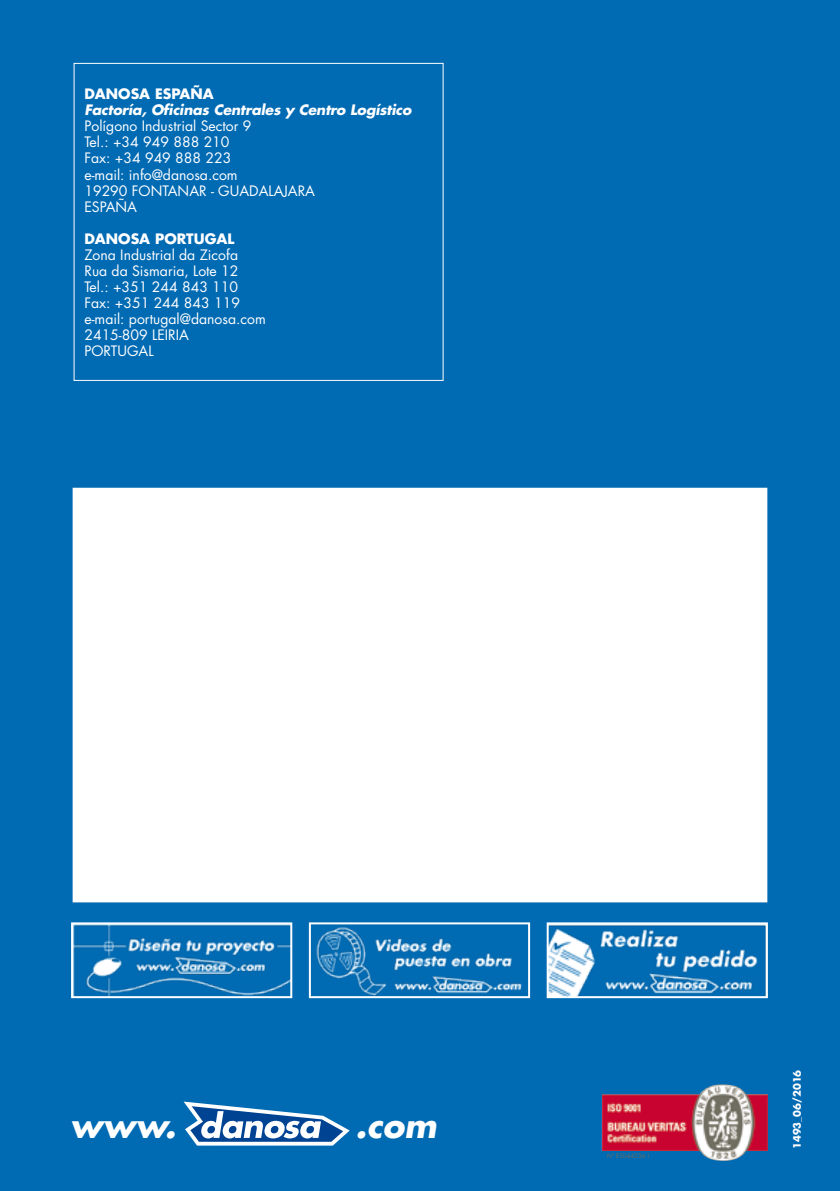
<style>
.page{position:relative;width:840px;height:1191px;background:#fff}
.page>*{position:absolute;margin:0;border:0;box-sizing:border-box;transform-origin:0 0}
.t1{font:italic 700 32.6px "Futura Std";color:#fff}
.t2{font:14px/16px "Futura Std";color:#fff}
.t3{font:italic 700 14px "Futura Std";letter-spacing:-.01em;color:#fff}
.t4{font:700 14px "Futura Std";color:#fff}
.t5{font:700 10px "Futura Std";color:#fff}
.t6{font:6px "Futura Std";color:#6f6e61}
</style>
<div class="page">
<div style="left:1px;top:1px;width:837px;height:1189px;background:#006ab3"></div>
<div style="left:73px;top:488px;width:694px;height:414px;background:#fff"></div>
<div style="left:73px;top:63px;width:370px;height:318px;border:1px solid #fff"></div>
<svg style="left:183px;top:1101px;width:166px;height:44px"></svg>
<img style="left:74px;top:925px;width:215px;height:70px">
<div style="left:71px;top:922px;width:221px;height:76px;border:2px solid #fff"></div>
<img style="left:549px;top:925px;width:215px;height:70px">
<div style="left:546px;top:922px;width:221px;height:76px;border:2px solid #fff"></div>
<img style="left:316px;top:927px;width:206px;height:68px">
<div style="left:309px;top:922px;width:221px;height:76px;border:2px solid #fff"></div>
<img style="left:601px;top:1084px;width:166px;height:77px">
<p class="t4" style="left:84px;top:85px;width:131px">DANOSA ESPAÑA</p>
<p class="t3" style="left:84px;top:101px;width:328px">Factoría, Oficinas Centrales y Centro Logístico</p>
<p class="t2" style="left:84px;top:118px;width:232px">Polígono Industrial Sector 9<br>Tel.: +34 949 888 210<br>Fax: +34 949 888 223<br>e-mail: info@danosa.com<br>19290 FONTANAR - GUADALAJARA<br>ESPAÑA</p>
<p class="t4" style="left:84px;top:229px;width:151px">DANOSA PORTUGAL</p>
<p class="t2" style="left:84px;top:246px;width:183px">Zona Industrial da Zicofa<br>Rua da Sismaria, Lote 12<br>Tel.: +351 244 843 110<br>Fax: +351 244 843 119 e-mail: portugal@danosa.com<br>2415-809 LEIRIA<br>PORTUGAL</p>
<h1 class="t1" style="left:70px;top:1104px;width:107px">www.</h1>
<h1 class="t1" style="left:355px;top:1104px;width:82px">.com</h1>
<p class="t6" style="left:606px;top:1151px;width:45px">Nº ES044036-1</p>
<p class="t5" style="left:789px;top:1149px;width:81px;rotate:-90deg">1493_06/2016</p>
</div>
